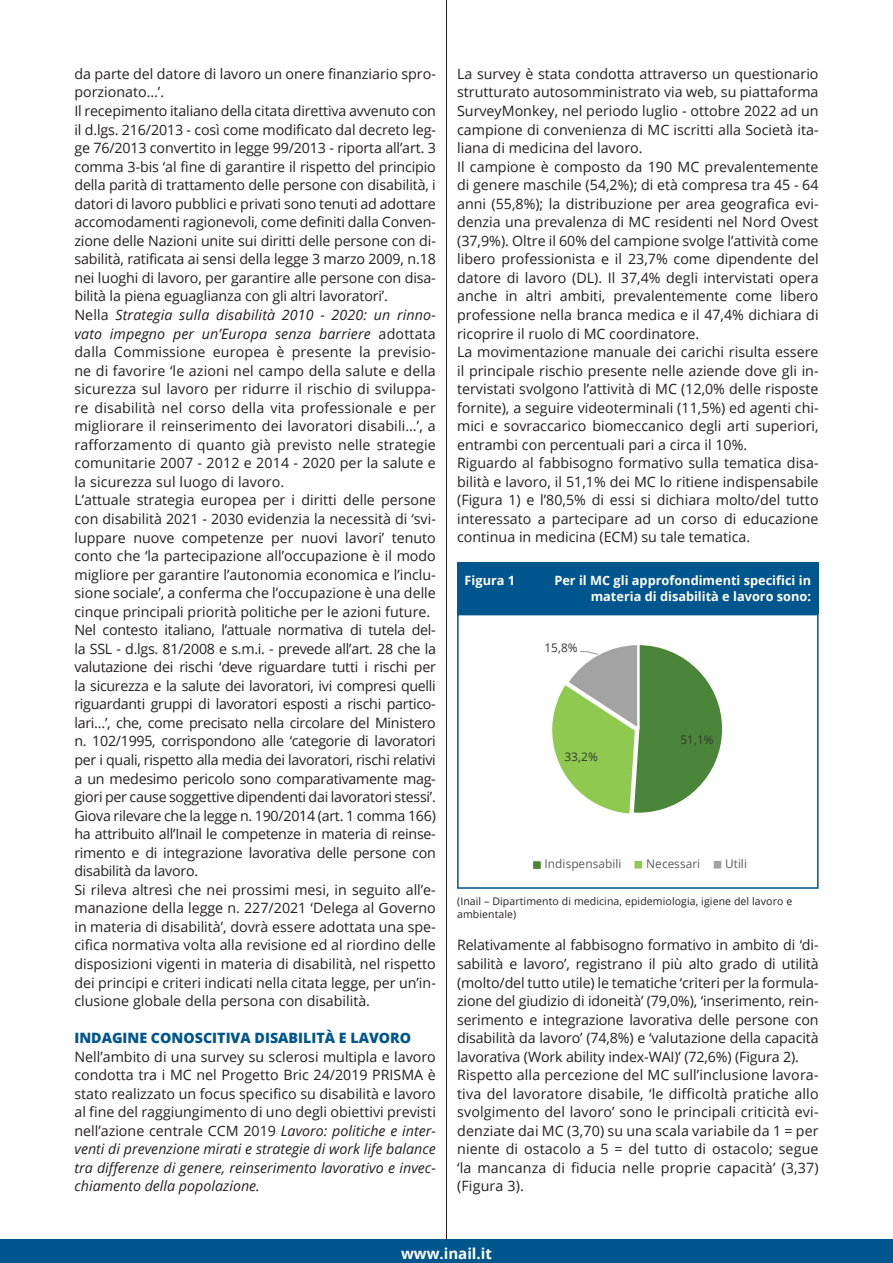
<style>
.page{position:relative;width:893px;height:1263px;background:#fff}
.page>*{position:absolute;margin:0;border:0;box-sizing:border-box;transform-origin:0 0}
.t1{font:700 15px "Open Sans";color:#fff}
.t2{font:14.25px/18.6px "Open Sans";color:#231f20}
.t3{font:800 14.25px "Open Sans";color:#01568d}
.t4{font:700 12.75px/15.8px "Open Sans";color:#fff;text-align:right}
.t5{font:11.85px "Open Sans";letter-spacing:.005em;color:#565b5b}
.t6{font:11.85px "Open Sans";color:#323837}
.t7{font:10.5px/12.8px "Open Sans";letter-spacing:.01em;color:#231f20}
.s1{font-style:italic}
</style>
<div class="page">
<div style="left:0;top:1239px;width:893px;height:24px;background:#01568d"></div>
<hr style="left:446px;top:0;width:1px;height:1239px;background:#231f20">
<div style="left:457px;top:563px;width:362px;height:51px;background:#01568d"></div>
<div style="left:457px;top:614px;width:362px;height:275px;border:2px solid #01568d"></div>
<svg style="left:552px;top:645px;width:171px;height:169px"></svg>
<div style="left:633px;top:859px;width:11px;height:11px;background:#90c950"></div>
<div style="left:631px;top:857px;width:15px;height:15px;border:3px solid #fff"></div>
<div style="left:712px;top:859px;width:11px;height:11px;background:#a2a3a2"></div>
<div style="left:710px;top:857px;width:15px;height:15px;border:3px solid #fff"></div>
<div style="left:531px;top:859px;width:11px;height:11px;background:#4b853a"></div>
<div style="left:530px;top:858px;width:14px;height:14px;border:3px solid #fff"></div>
<p class="t2" style="left:74px;top:64px;width:363px">da parte del datore di lavoro un onere finanziario spro&shy;porzionato…’.<br>Il recepimento italiano della citata direttiva avvenuto con il d.lgs. 216/2013 - così come modificato dal decreto leg&shy;ge 76/2013 convertito in legge 99/2013 - riporta all’art. 3 comma 3-bis ‘al fine di garantire il rispetto del principio della parità di trattamento delle persone con disabilità, i datori di lavoro pubblici e privati sono tenuti ad adottare accomodamenti ragionevoli, come definiti dalla Conven&shy;zione delle Nazioni unite sui diritti delle persone con di&shy;sabilità, ratificata ai sensi della legge 3 marzo 2009, n.18 nei luoghi di lavoro, per garantire alle persone con disa&shy;bilità la piena eguaglianza con gli altri lavoratori’.<br>Nella <span class="s1">Strategia sulla disabilità 2010 - 2020: un rinno&shy;vato impegno per un’Europa senza barriere</span> adottata dalla Commissione europea è presente la previsio&shy;ne di favorire ‘le azioni nel campo della salute e della sicurezza sul lavoro per ridurre il rischio di sviluppa&shy;re disabilità nel corso della vita professionale e per migliorare il reinserimento dei lavoratori disabili…’, a rafforzamento di quanto già previsto nelle strategie comunitarie 2007 - 2012 e 2014 - 2020 per la salute e la sicurezza sul luogo di lavoro.<br>L’attuale strategia europea per i diritti delle persone con disabilità 2021 - 2030 evidenzia la necessità di ‘svi&shy;luppare nuove competenze per nuovi lavori’ tenuto conto che ‘la partecipazione all’occupazione è il modo migliore per garantire l’autonomia economica e l’inclu&shy;sione sociale’, a conferma che l’occupazione è una delle cinque principali priorità politiche per le azioni future.<br>Nel contesto italiano, l’attuale normativa di tutela del&shy;la SSL - d.lgs. 81/2008 e s.m.i. - prevede all’art. 28 che la valutazione dei rischi ‘deve riguardare tutti i rischi per la sicurezza e la salute dei lavoratori, ivi compresi quelli riguardanti gruppi di lavoratori esposti a rischi partico&shy;lari…’, che, come precisato nella circolare del Ministero n. 102/1995, corrispondono alle ‘categorie di lavoratori per i quali, rispetto alla media dei lavoratori, rischi relativi a un medesimo pericolo sono comparativamente mag&shy;giori per cause soggettive dipendenti dai lavoratori stessi’.<br>Giova rilevare che la legge n. 190/2014 (art. 1 comma 166) ha attribuito all’Inail le competenze in materia di reinse&shy;rimento e di integrazione lavorativa delle persone con disabilità da lavoro.<br>Si rileva altresì che nei prossimi mesi, in seguito all’e&shy;manazione della legge n. 227/2021 ‘Delega al Governo in materia di disabilità’, dovrà essere adottata una spe&shy;cifica normativa volta alla revisione ed al riordino delle disposizioni vigenti in materia di disabilità, nel rispetto dei principi e criteri indicati nella citata legge, per un’in&shy;clusione globale della persona con disabilità.</p>
<p class="t3" style="left:74px;top:1028px;width:338px">INDAGINE CONOSCITIVA DISABILITÀ E LAVORO</p>
<p class="t2" style="left:74px;top:1047px;width:363px;text-align:justify">Nell’ambito di una survey su sclerosi multipla e lavoro condotta tra i MC nel Progetto Bric 24/2019 PRISMA è stato realizzato un focus specifico su disabilità e lavoro al fine del raggiungimento di uno degli obiettivi previsti nell’azione centrale CCM 2019 <span class="s1">Lavoro: politiche e inter&shy;venti di prevenzione mirati e strategie di work life balance tra differenze di genere, reinserimento lavorativo e invec&shy;chiamento della popolazione.</span></p>
<p class="t2" style="left:457px;top:64px;width:363px">La survey è stata condotta attraverso un questionario strutturato autosomministrato via web, su piattaforma SurveyMonkey, nel periodo luglio - ottobre 2022 ad un campione di convenienza di MC iscritti alla Società ita&shy;liana di medicina del lavoro.<br>Il campione è composto da 190 MC prevalentemente di genere maschile (54,2%); di età compresa tra 45 - 64 anni (55,8%); la distribuzione per area geografica evi&shy;denzia una prevalenza di MC residenti nel Nord Ovest (37,9%). Oltre il 60% del campione svolge l’attività come libero professionista e il 23,7% come dipendente del datore di lavoro (DL). Il 37,4% degli intervistati opera anche in altri ambiti, prevalentemente come libero professione nella branca medica e il 47,4% dichiara di ricoprire il ruolo di MC coordinatore.<br>La movimentazione manuale dei carichi risulta essere il principale rischio presente nelle aziende dove gli in&shy;tervistati svolgono l’attività di MC (12,0% delle risposte fornite), a seguire videoterminali (11,5%) ed agenti chi&shy;mici e sovraccarico biomeccanico degli arti superiori, entrambi con percentuali pari a circa il 10%.<br>Riguardo al fabbisogno formativo sulla tematica disa&shy;bilità e lavoro, il 51,1% dei MC lo ritiene indispensabile (Figura 1) e l’80,5% di essi si dichiara molto/del tutto interessato a partecipare ad un corso di educazione continua in medicina (ECM) su tale tematica.</p>
<p class="t4" style="left:465px;top:572px;width:52px">Figura 1</p>
<p class="t4" style="left:554px;top:572px;width:258px">Per il MC gli approfondimenti specifici in materia di disabilità e lavoro sono:</p>
<p class="t6" style="left:544px;top:639px;width:35px">15,8%</p>
<p class="t6" style="left:564px;top:748px;width:35px">33,2%</p>
<p class="t6" style="left:680px;top:731px;width:35px">51,1%</p>
<p class="t5" style="left:544px;top:855px;width:79px">Indispensabili</p>
<p class="t5" style="left:646px;top:855px;width:56px">Necessari</p>
<p class="t5" style="left:725px;top:855px;width:24px">Utili</p>
<p class="t7" style="left:457px;top:895px;width:337px">(Inail – Dipartimento di medicina, epidemiologia, igiene del lavoro e ambientale)</p>
<p class="t2" style="left:457px;top:935px;width:363px">Relativamente al fabbisogno formativo in ambito di ‘di&shy;sabilità e lavoro’, registrano il più alto grado di utilità (molto/del tutto utile) le tematiche ‘criteri per la formula&shy;zione del giudizio di idoneità’ (79,0%), ‘inserimento, rein&shy;serimento e integrazione lavorativa delle persone con disabilità da lavoro’ (74,8%) e ‘valutazione della capacità lavorativa (Work ability index-WAI)’ (72,6%) (Figura 2).<br>Rispetto alla percezione del MC sull’inclusione lavora&shy;tiva del lavoratore disabile, ‘le difficoltà pratiche allo svolgimento del lavoro’ sono le principali criticità evi&shy;denziate dai MC (3,70) su una scala variabile da 1 = per niente di ostacolo a 5 = del tutto di ostacolo; segue ‘la mancanza di fiducia nelle proprie capacità’ (3,37) (Figura 3).</p>
<p class="t1" style="left:401px;top:1242px;width:92px">www.inail.it</p>
</div>
